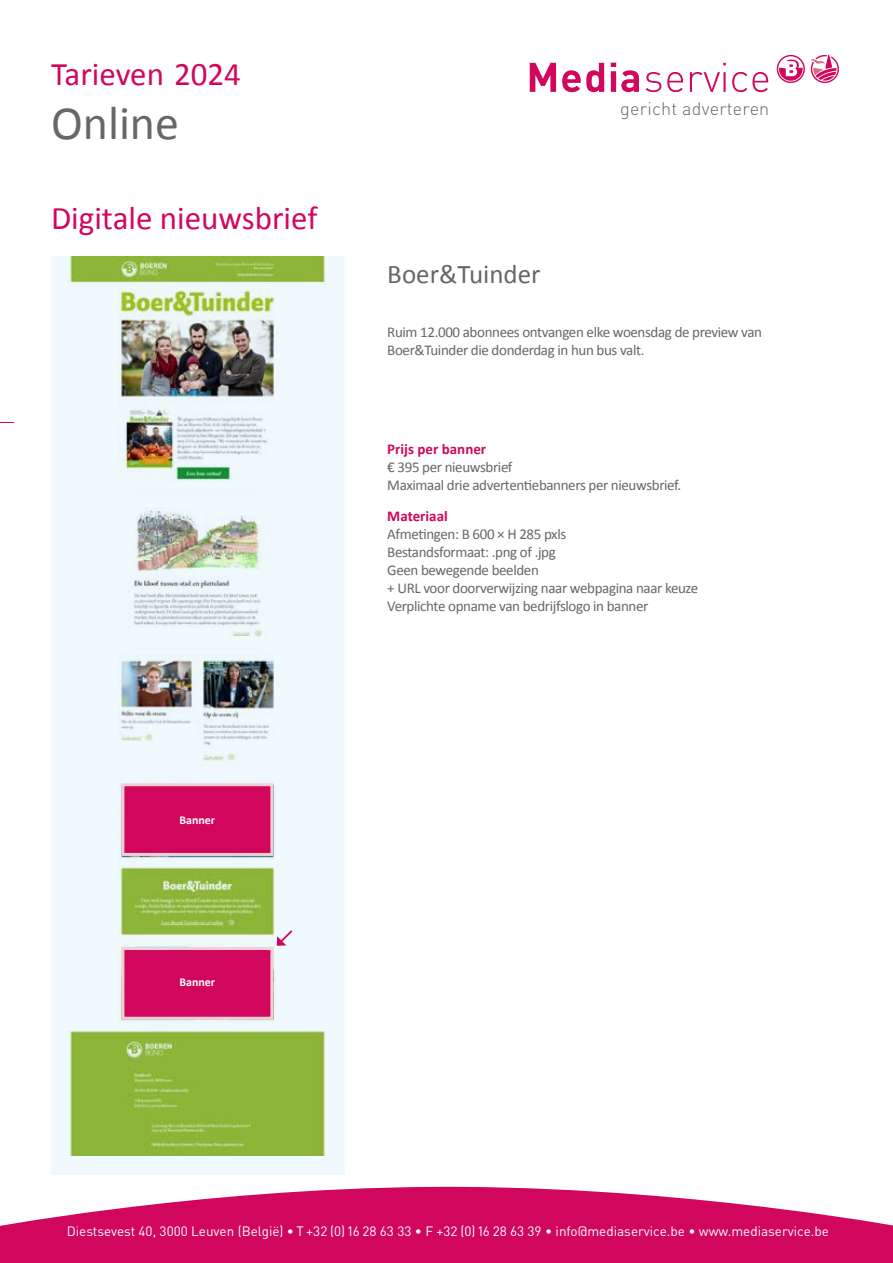
<style>
.page{position:relative;width:893px;height:1263px;background:#fff}
.page>*{position:absolute;margin:0;border:0;box-sizing:border-box;transform-origin:0 0}
.t1{font:48px "Calibri";color:#67676a}
.t2{font:33px "Calibri";color:#d1075e}
.t3{font:27px "Calibri";color:#67676a}
.t4{font:300 18px "DINOT";letter-spacing:.015em;color:#67676a}
.t5{font:15px/18px "Calibri";letter-spacing:-.025em;color:#67676a}
.t6{font:700 15px "Calibri";color:#d1075e}
.t7{font:13.5px "DINOT";color:#fff}
.t8{font:700 12px "Calibri";color:#fff}
</style>
<div class="page">
<img style="left:51px;top:256px;width:293px;height:604px">
<div style="left:51px;top:860px;width:293px;height:314px;background:#f0f9fd"></div>
<img style="left:69px;top:860px;width:257px;height:295px">
<svg style="left:277px;top:928px;width:17px;height:18px"></svg>
<div style="left:121px;top:783px;width:152px;height:73px;background:#d1075e;border:3px solid #f5d0d3"></div>
<div style="left:121px;top:947px;width:152px;height:73px;background:#d1075e;border:3px solid #f5d0d3"></div>
<svg style="left:0;top:1187px;width:893px;height:76px;fill:#d1075e"></svg>
<svg style="left:530px;top:63px;width:26px;height:29px"></svg>
<svg style="left:562px;top:63px;width:42px;height:29px"></svg>
<svg style="left:611px;top:63px;width:28px;height:29px"></svg>
<svg style="left:646px;top:72px;width:15px;height:20px"></svg>
<svg style="left:667px;top:72px;width:16px;height:20px"></svg>
<svg style="left:690px;top:72px;width:30px;height:20px"></svg>
<hr style="left:723px;top:72px;width:3px;height:20px;background:#d1075e">
<svg style="left:732px;top:72px;width:36px;height:20px"></svg>
<svg style="left:777px;top:54px;width:62px;height:29px"></svg>
<svg style="left:0;top:422px;width:14px;height:1px"></svg>
<h2 class="t2" style="left:51px;top:52px;width:192px">Tarieven 2024</h2>
<h1 class="t1" style="left:51px;top:90px;width:130px">Online</h1>
<h2 class="t2" style="left:51px;top:196px;width:268px">Digitale nieuwsbrief</h2>
<h3 class="t3" style="left:387px;top:255px;width:155px">Boer&amp;Tuinder</h3>
<p class="t4" style="left:620px;top:98px;width:151px">gericht adverteren</p>
<p class="t5" style="left:387px;top:322px;width:376px">Ruim 12.000 abonnees ontvangen elke woensdag de preview van<br>Boer&amp;Tuinder die donderdag in hun bus valt.</p>
<p class="t6" style="left:387px;top:439px;width:100px">Prijs per banner</p>
<p class="t5" style="left:387px;top:458px;width:295px">€ 395 per nieuwsbrief<br>Maximaal drie advertentiebanners per nieuwsbrief.</p>
<p class="t6" style="left:387px;top:506px;width:62px">Materiaal</p>
<p class="t5" style="left:387px;top:525px;width:312px">Afmetingen: B 600 × H 285 pxls<br>Bestandsformaat: .png of .jpg<br>Geen bewegende beelden<br>+ URL voor doorverwijzing naar webpagina naar keuze Verplichte opname van bedrijfslogo in banner</p>
<p class="t8" style="left:179px;top:812px;width:37px">Banner</p>
<p class="t8" style="left:179px;top:973px;width:37px">Banner</p>
<p class="t7" style="left:67px;top:1223px;width:764px">Diestsevest 40, 3000 Leuven (België) • T +32 (0)16 28 63 33 • F +32 (0)16 28 63 39 • info@mediaservice.be • www.mediaservice.be</p>
</div>
